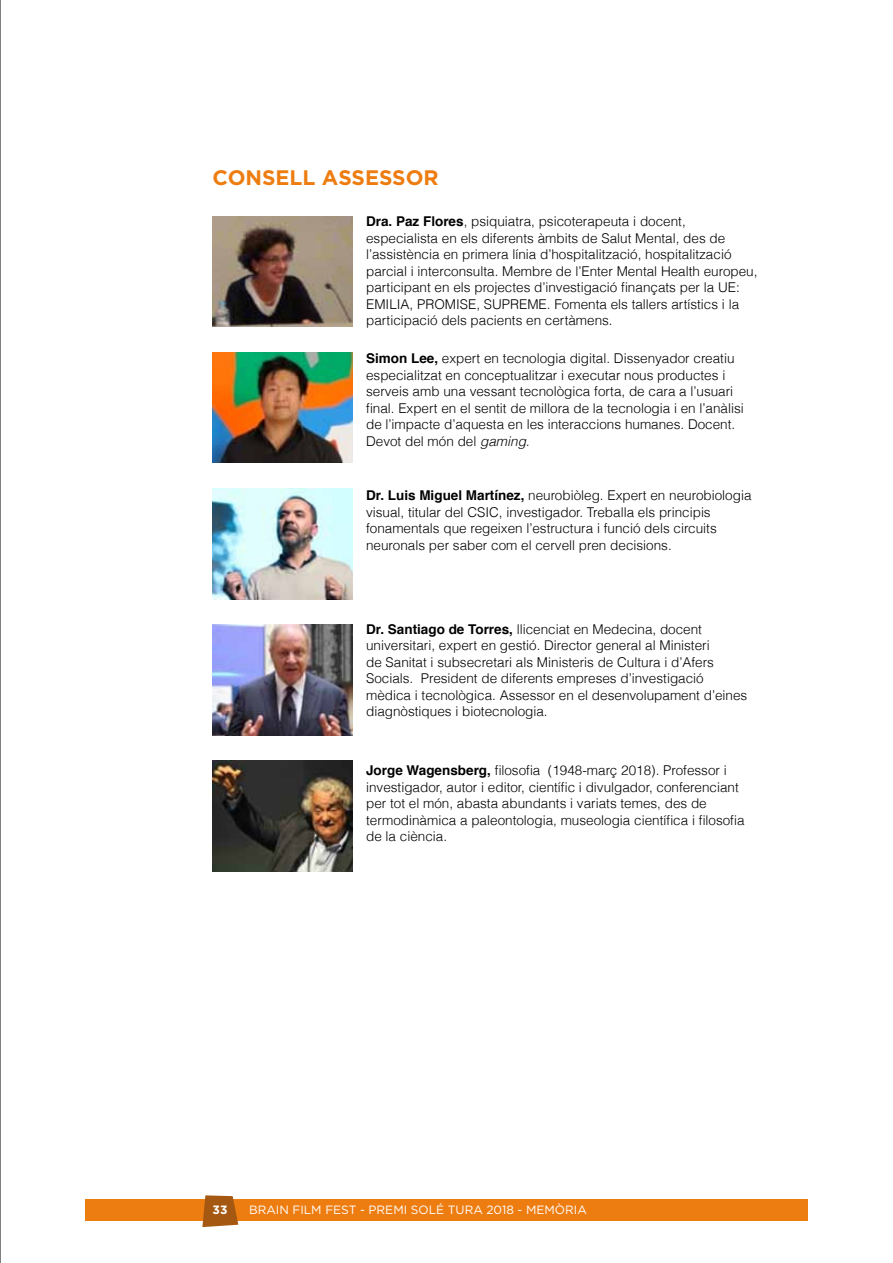
<style>
.page{position:relative;width:893px;height:1263px;background:#fff}
.page>*{position:absolute;margin:0;border:0;box-sizing:border-box;transform-origin:0 0}
.t1{font:700 21px "Gotham";color:#ee7d11}
.t2{font:300 13.5px/16.5px "Helvetica";color:#000}
.t3{font:12px "Gotham";color:#fff}
.t4{font:700 12px "Gotham";color:#fff}
.s1{font-weight:700}
.s2{font-style:italic}
</style>
<div class="page">
<div style="left:85px;top:1199px;width:723px;height:21px;background:#ee7d11"></div>
<svg style="left:202px;top:1195px;width:36px;height:32px"></svg>
<hr style="left:0;top:0;width:1px;height:1263px;background:#000">
<img style="left:213px;top:216px;width:140px;height:111px">
<img style="left:213px;top:352px;width:140px;height:111px">
<img style="left:213px;top:488px;width:140px;height:111px">
<img style="left:213px;top:625px;width:140px;height:110px">
<img style="left:213px;top:761px;width:140px;height:110px">
<h1 class="t1" style="left:213px;top:166px;width:210px">CONSELL ASSESSOR</h1>
<p class="t2" style="left:366px;top:213px;width:393px"><span class="s1">Dra. Paz Flores</span>, psiquiatra, psicoterapeuta i docent, especialista en els diferents àmbits de Salut Mental, des de l’assistència en primera línia d’hospitalització, hospitalització parcial i interconsulta. Membre de l’Enter Mental Health europeu, participant en els projectes d’investigació finançats per la UE:<br>EMILIA, PROMISE, SUPREME. Fomenta els tallers artístics i la participació dels pacients en certàmens.</p>
<p class="t2" style="left:366px;top:350px;width:379px"><span class="s1">Simon Lee,</span> expert en tecnologia digital. Dissenyador creatiu especialitzat en conceptualitzar i executar nous productes i serveis amb una vessant tecnològica forta, de cara a l’usuari final. Expert en el sentit de millora de la tecnologia i en l’anàlisi de l’impacte d’aquesta en les interaccions humanes. Docent.<br>Devot del món del <span class="s2">gaming.</span></p>
<p class="t2" style="left:366px;top:487px;width:387px"><span class="s1">Dr. Luis Miguel Martínez,</span> neurobiòleg. Expert en neurobiologia visual, titular del CSIC, investigador. Treballa els principis fonamentals que regeixen l’estructura i funció dels circuits neuronals per saber com el cervell pren decisions.</p>
<p class="t2" style="left:366px;top:621px;width:383px"><span class="s1">Dr. Santiago de Torres,</span> llicenciat en Medecina, docent universitari, expert en gestió. Director general al Ministeri<br>de Sanitat i subsecretari als Ministeris de Cultura i d’Afers Socials. President de diferents empreses d’investigació mèdica i tecnològica. Assessor en el desenvolupament d’eines diagnòstiques i biotecnologia.</p>
<p class="t2" style="left:366px;top:762px;width:380px"><span class="s1">Jorge Wagensberg,</span> filosofia (1948-març 2018). Professor i investigador, autor i editor, científic i divulgador, conferenciant per tot el món, abasta abundants i variats temes, des de termodinàmica a paleontologia, museologia científica i filosofia de la ciència.</p>
<p class="t4" style="left:213px;top:1203px;width:16px">33</p>
<p class="t3" style="left:249px;top:1203px;width:339px">BRAIN FILM FEST - PREMI SOLÉ TURA 2018 - MEMòRIA</p>
</div>
